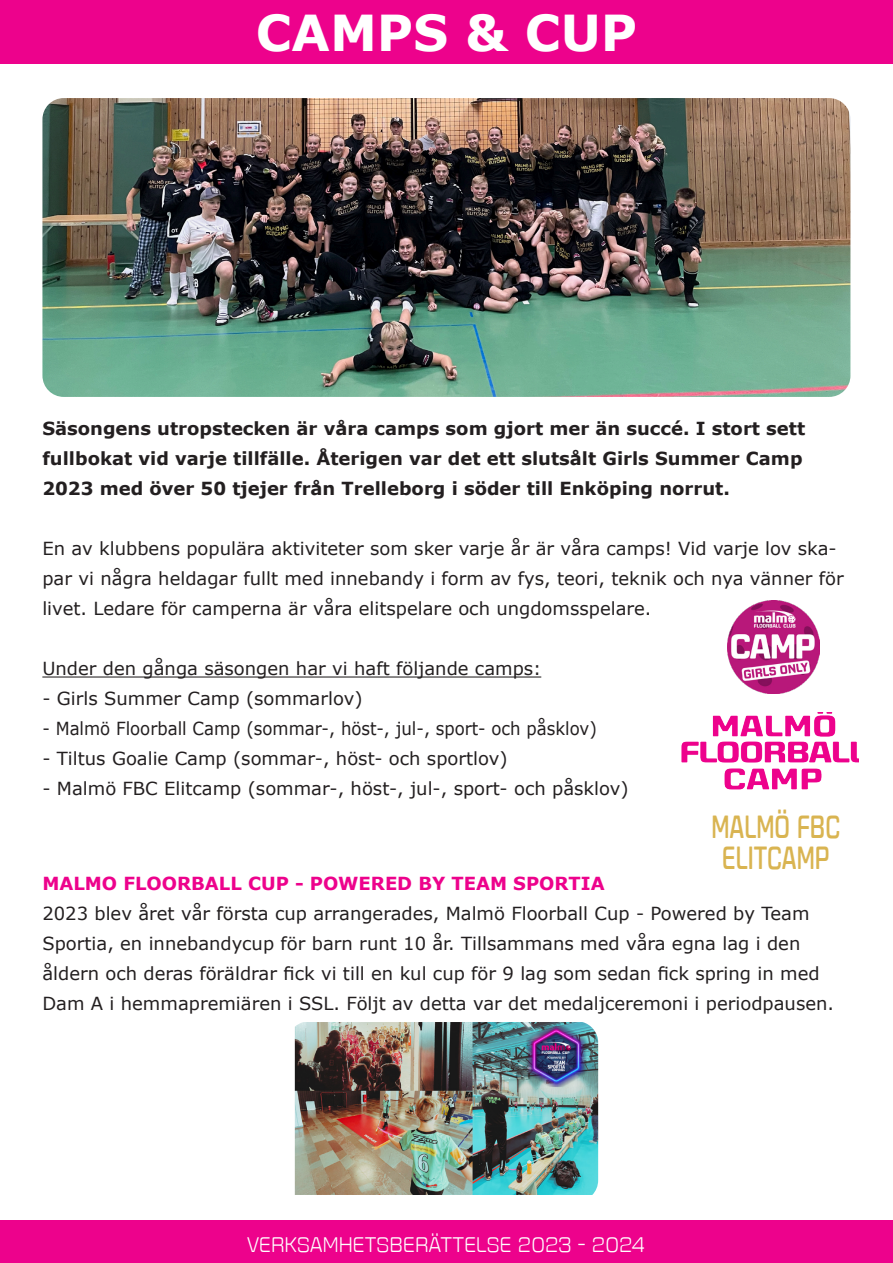
<style>
.page{position:relative;width:893px;height:1263px;background:#fff}
.page>*{position:absolute;margin:0;border:0;box-sizing:border-box;transform-origin:0 0}
.t1{font:700 49.5px "Verdana";color:#fff}
.t2{font:31.95px/30.9px "Fromthe Stars Rg";color:#d9b451;text-align:center;scale:.74 1}
.t3{font:21px "Fromthe Stars Lt";color:#fff}
.t4{font:18px/30px "Verdana";color:#231f20}
.t5{font:700 18px/30px "Verdana";color:#231f20}
.t6{font:18px "Verdana";color:#231f20;scale:.92 1}
.t7{font:700 18px "Verdana";color:#ed028c}
</style>
<div class="page">
<div style="left:0;top:0;width:893px;height:64px;background:#ed028c"></div>
<div style="left:0;top:1220px;width:893px;height:43px;background:#ed028c"></div>
<hr style="left:42px;top:676px;width:499px;height:1px;background:#231f20">
<img style="left:42px;top:98px;width:808px;height:299px">
<img style="left:727px;top:601px;width:92px;height:92px">
<img style="left:681px;top:712px;width:178px;height:78px">
<img style="left:295px;top:1022px;width:303px;height:173px">
<p class="t1" style="left:256px;top:1px;width:383px">CAMPS &amp; CUP</p>
<p class="t5" style="left:42px;top:414px;width:764px">Säsongens utropstecken är våra camps som gjort mer än succé. I stort sett fullbokat vid varje tillfälle. Återigen var det ett slutsålt Girls Summer Camp<br>2023 med över 50 tjejer från Trelleborg i söder till Enköping norrut.</p>
<p class="t4" style="left:42px;top:534px;width:803px">En av klubbens populära aktiviteter som sker varje år är våra camps! Vid varje lov ska&shy;par vi några heldagar fullt med innebandy i form av fys, teori, teknik och nya vänner för livet. Ledare för camperna är våra elitspelare och ungdomsspelare.</p>
<p class="t4" style="left:42px;top:654px;width:501px">Under den gånga säsongen har vi haft följande camps:</p>
<p class="t4" style="left:42px;top:684px;width:322px">- Girls Summer Camp (sommarlov)</p>
<p class="t6" style="left:42px;top:717px;width:604px">- Malmö Floorball Camp (sommar-, höst-, jul-, sport- och påsklov)</p>
<p class="t4" style="left:42px;top:744px;width:467px">- Tiltus Goalie Camp (sommar-, höst- och sportlov)</p>
<p class="t4" style="left:42px;top:774px;width:588px">- Malmö FBC Elitcamp (sommar-, höst-, jul-, sport- och påsklov)</p>
<p class="t2" style="left:711px;top:811px;width:175px">MALMÖ FBC<br>ELITCAMP</p>
<p class="t7" style="left:42px;top:871px;width:564px">MALMO FLOORBALL CUP - POWERED BY TEAM SPORTIA</p>
<p class="t4" style="left:42px;top:898px;width:793px">2023 blev året vår första cup arrangerades, Malmö Floorball Cup - Powered by Team Sportia, en innebandycup för barn runt 10 år. Tillsammans med våra egna lag i den åldern och deras föräldrar fick vi till en kul cup för 9 lag som sedan fick spring in med Dam A i hemmapremiären i SSL. Följt av detta var det medaljceremoni i periodpausen.</p>
<p class="t3" style="left:247px;top:1232px;width:400px">VERKSAMHETSBERÄTTELSE 2023 - 2024</p>
</div>
